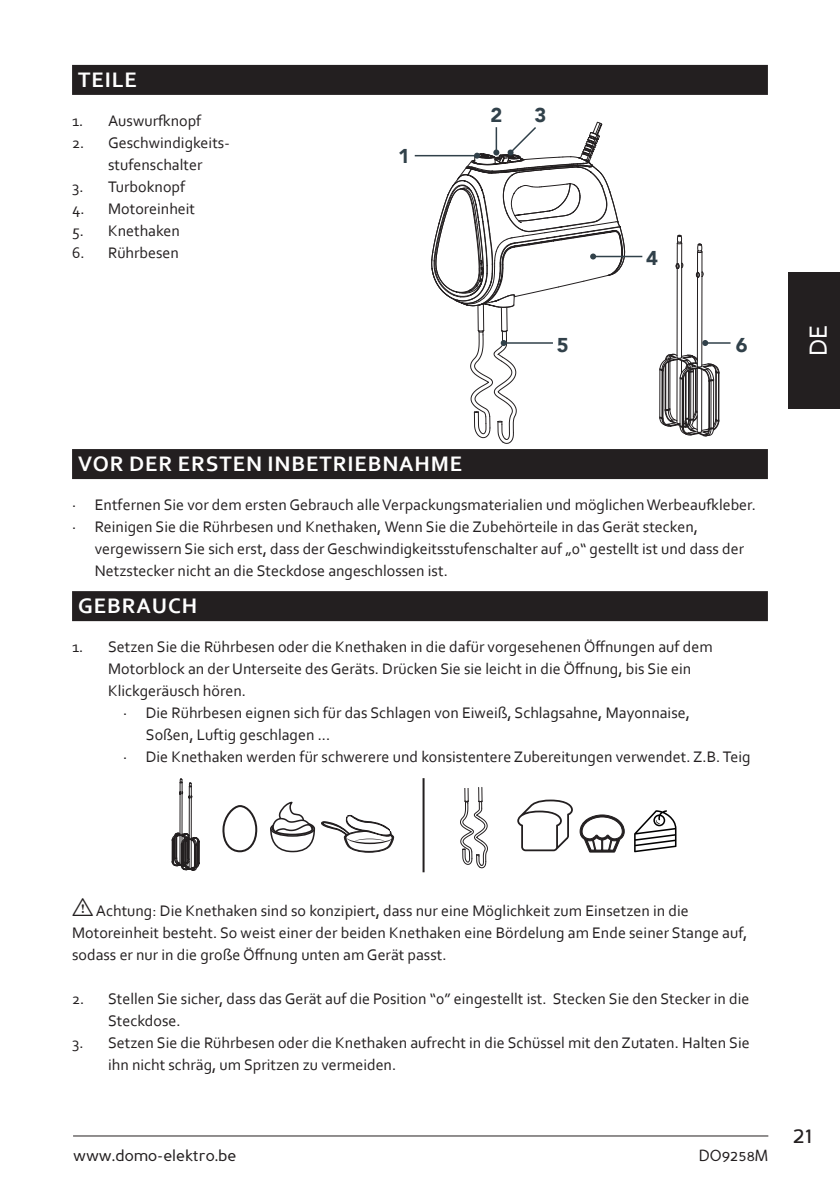
<style>
.page{position:relative;width:840px;height:1191px;background:#fff}
.page>*{position:absolute;margin:0;border:0;box-sizing:border-box;transform-origin:0 0}
.t1{font:26px "Corbel";color:#fff}
.t2{font:24px "Perspective Sans";color:#231f20}
.t3{font:700 22px "Corbel";letter-spacing:.04em;color:#fff}
.t4{font:900 20px "Avenir";color:#31414a}
.t5{font:16px/22px "Corbel";color:#231f20}
.t6{font:16px "Perspective Sans";color:#231f20}
.s1{font-family:"tables";font-size:24px}
</style>
<div class="page">
<hr style="left:73px;top:1135px;width:694px;height:1px;background:#231f20">
<div style="left:788px;top:272px;width:51px;height:136px;background:#231f20"></div>
<div style="left:72px;top:65px;width:695px;height:30px;background:#231f20"></div>
<div style="left:72px;top:449px;width:695px;height:30px;background:#231f20"></div>
<div style="left:72px;top:591px;width:695px;height:30px;background:#231f20"></div>
<svg style="left:172px;top:779px;width:28px;height:92px"></svg>
<div style="left:222px;top:805px;width:35px;height:47px;border:2px solid #231f20;border-radius:50%"></div>
<svg style="left:270px;top:801px;width:45px;height:52px"></svg>
<svg style="left:321px;top:814px;width:72px;height:38px"></svg>
<hr style="left:422px;top:778px;width:2px;height:94px;background:#231f20">
<svg style="left:460px;top:787px;width:28px;height:81px"></svg>
<svg style="left:517px;top:799px;width:55px;height:52px"></svg>
<svg style="left:579px;top:814px;width:45px;height:38px"></svg>
<svg style="left:634px;top:810px;width:42px;height:42px"></svg>
<hr style="left:414px;top:155px;width:62px;height:1px;background:#31414a">
<hr style="left:592px;top:256px;width:50px;height:1px;background:#31414a">
<svg style="left:431px;top:122px;width:193px;height:321px"></svg>
<hr style="left:704px;top:342px;width:26px;height:2px;background:#31414a">
<svg style="left:659px;top:235px;width:60px;height:201px"></svg>
<h3 class="t3" style="left:78px;top:66px;width:60px">TEILE</h3>
<p class="t5" style="left:72px;top:109px;width:131px">1. Auswurfknopf</p>
<p class="t5" style="left:72px;top:131px;width:159px;text-align:center">2. Geschwindigkeits&shy;stufenschalter</p>
<p class="t5" style="left:72px;top:175px;width:114px">3. Turboknopf</p>
<p class="t5" style="left:72px;top:197px;width:124px">4. Motoreinheit</p>
<p class="t5" style="left:72px;top:219px;width:109px">5. Knethaken</p>
<p class="t5" style="left:72px;top:241px;width:108px">6. Rührbesen</p>
<p class="t4" style="left:398px;top:139px;width:13px">1</p>
<p class="t4" style="left:490px;top:98px;width:13px">2</p>
<p class="t4" style="left:534px;top:98px;width:13px">3</p>
<p class="t4" style="left:646px;top:241px;width:13px">4</p>
<p class="t4" style="left:556px;top:327px;width:13px">5</p>
<p class="t4" style="left:735px;top:327px;width:13px">6</p>
<h3 class="t3" style="left:78px;top:450px;width:385px">VOR DER ERSTEN INBETRIEBNAHME</h3>
<p class="t5" style="left:72px;top:493px;width:685px">· Entfernen Sie vor dem ersten Gebrauch alle Verpackungsmaterialien und möglichen Werbeaufkleber. · Reinigen Sie die Rührbesen und Knethaken, Wenn Sie die Zubehörteile in das Gerät stecken,</p>
<p class="t5" style="left:95px;top:537px;width:650px">vergewissern Sie sich erst, dass der Geschwindigkeitsstufenschalter auf „0“ gestellt ist und dass der<br>Netzstecker nicht an die Steckdose angeschlossen ist.</p>
<h3 class="t3" style="left:78px;top:592px;width:120px">GEBRAUCH</h3>
<p class="t5" style="left:108px;top:635px;width:605px;text-indent:-36px">1. Setzen Sie die Rührbesen oder die Knethaken in die dafür vorgesehenen Öffnungen auf dem<br>Motorblock an der Unterseite des Geräts. Drücken Sie sie leicht in die Öffnung, bis Sie ein<br>Klickgeräusch hören.</p>
<p class="t5" style="left:123px;top:701px;width:568px">· Die Rührbesen eignen sich für das Schlagen von Eiweiß, Schlagsahne, Mayonnaise,</p>
<p class="t5" style="left:146px;top:723px;width:186px">Soßen, Luftig geschlagen ...</p>
<p class="t5" style="left:123px;top:745px;width:628px">· Die Knethaken werden für schwerere und konsistentere Zubereitungen verwendet. Z.B. Teig</p>
<h1 class="t1" style="left:801px;top:356px;width:33px;rotate:-90deg">DE</h1>
<p class="t5" style="left:72px;top:899px;width:676px"><span class="s1">i</span> Achtung: Die Knethaken sind so konzipiert, dass nur eine Möglichkeit zum Einsetzen in die<br>Motoreinheit besteht. So weist einer der beiden Knethaken eine Bördelung am Ende seiner Stange auf, sodass er nur in die große Öffnung unten am Gerät passt.</p>
<p class="t5" style="left:108px;top:987px;width:642px;text-indent:-36px">2. Stellen Sie sicher, dass das Gerät auf die Position “0” eingestellt ist. Stecken Sie den Stecker in die<br>Steckdose.</p>
<p class="t5" style="left:108px;top:1031px;width:642px;text-indent:-36px">3. Setzen Sie die Rührbesen oder die Knethaken aufrecht in die Schüssel mit den Zutaten. Halten Sie ihn nicht schräg, um Spritzen zu vermeiden.</p>
<p class="t6" style="left:73px;top:1146px;width:165px">www.domo-elektro.be</p>
<p class="t6" style="left:698px;top:1146px;width:71px">DO9258M</p>
<h2 class="t2" style="left:792px;top:1120px;width:21px">21</h2>
</div>
